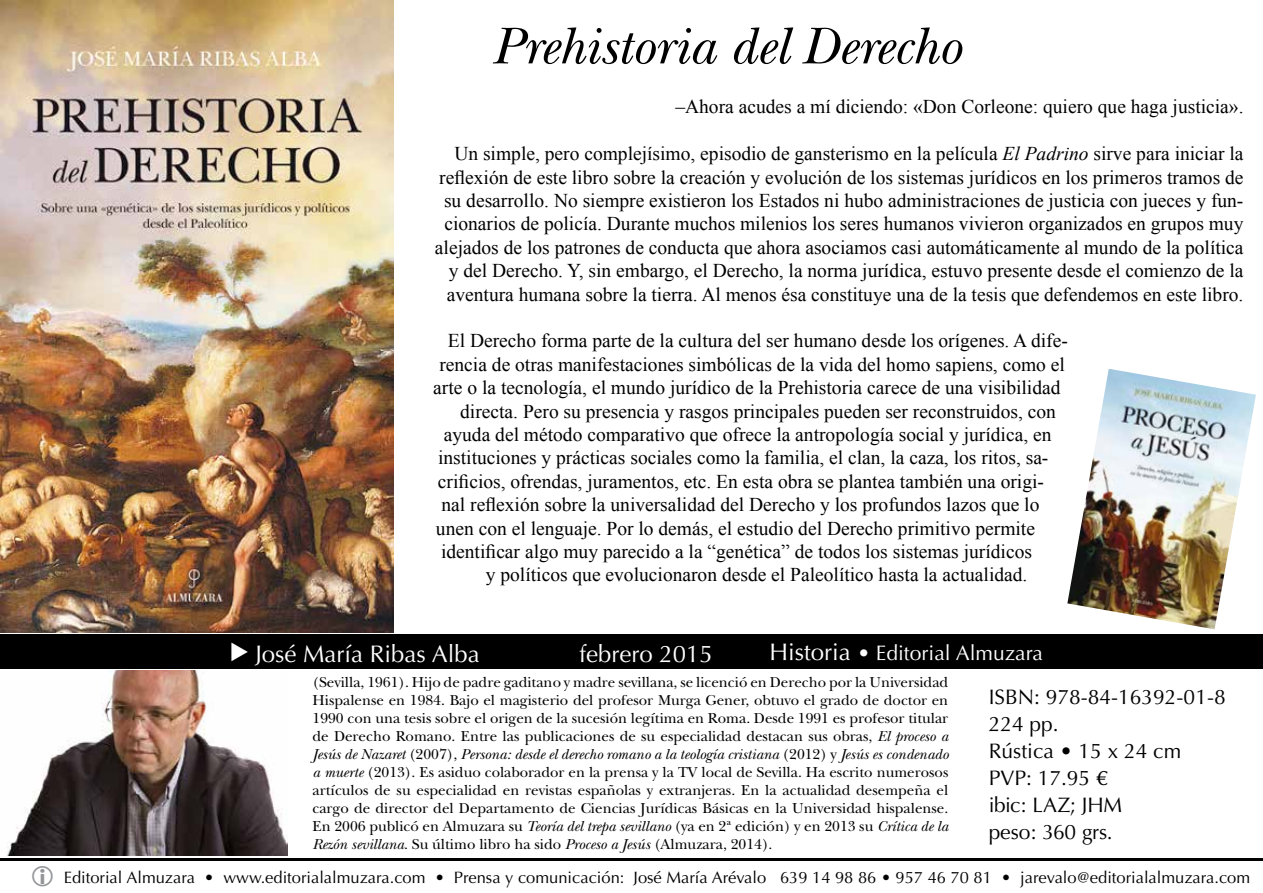
<style>
.page{position:relative;width:1263px;height:893px;background:#fff}
.page>*{position:absolute;margin:0;border:0;box-sizing:border-box;transform-origin:0 0}
.t1{font:54px "New Baskerville Italic Os F";letter-spacing:-.005em;color:#000}
.t2{font:24px "Optima";color:#fff}
.t3{font:21px/27px "Optima";color:#000}
.t4{font:21px "Optima";color:#fff}
.t5{font:19.5px/23.4px "Times New Roman";color:#000;text-align:right}
.t6{font:16.5px "Optima";color:#000}
.t7{font:15px/18px "New Baskerville";color:#000;text-align:justify}
.s1{font-style:italic}
.s2{font-size:24px}
</style>
<div class="page">
<hr style="left:1px;top:859px;width:1262px;height:2px;background:#000">
<div style="left:0;top:635px;width:1263px;height:34px;background:#000"></div>
<img style="left:7px;top:671px;width:280px;height:184px">
<img style="left:1067px;top:369px;width:189px;height:260px">
<img style="left:0;top:0;width:393px;height:633px">
<h1 class="t1" style="left:492px;top:14px;width:470px">Prehistoria del Derecho</h1>
<p class="t5" style="left:675px;top:95px;width:570px">–Ahora acudes a mí diciendo: «Don Corleone: quiero que haga justicia».</p>
<p class="t5" style="left:435px;top:141px;width:810px">Un simple, pero complejísimo, episodio de gansterismo en la película <span class="s1">El Padrino</span> sirve para iniciar la reflexión de este libro sobre la creación y evolución de los sistemas jurídicos en los primeros tramos de su desarrollo. No siempre existieron los Estados ni hubo administraciones de justicia con jueces y fun&shy;cionarios de policía. Durante muchos milenios los seres humanos vivieron organizados en grupos muy alejados de los patrones de conducta que ahora asociamos casi automáticamente al mundo de la política y del Derecho. Y, sin embargo, el Derecho, la norma jurídica, estuvo presente desde el comienzo de la aventura humana sobre la tierra. Al menos ésa constituye una de la tesis que defendemos en este libro.</p>
<p class="t5" style="left:448px;top:329px;width:621px">El Derecho forma parte de la cultura del ser humano desde los orígenes. A dife-</p>
<p class="t5" style="left:439px;top:352px;width:627px">rencia de otras manifestaciones simbólicas de la vida del homo sapiens, como el</p>
<p class="t5" style="left:433px;top:375px;width:629px">arte o la tecnología, el mundo jurídico de la Prehistoria carece de una visibilidad</p>
<p class="t5" style="left:460px;top:399px;width:597px">directa. Pero su presencia y rasgos principales pueden ser reconstruidos, con</p>
<p class="t5" style="left:444px;top:422px;width:609px">ayuda del método comparativo que ofrece la antropología social y jurídica, en</p>
<p class="t5" style="left:438px;top:446px;width:612px">instituciones y prácticas sociales como la familia, el clan, la caza, los ritos, sa-</p>
<p class="t5" style="left:438px;top:469px;width:607px">crificios, ofrendas, juramentos, etc. En esta obra se plantea también una origi-</p>
<p class="t5" style="left:441px;top:492px;width:599px">nal reflexión sobre la universalidad del Derecho y los profundos lazos que lo</p>
<p class="t5" style="left:436px;top:516px;width:601px">unen con el lenguaje. Por lo demás, el estudio del Derecho primitivo permite</p>
<p class="t5" style="left:441px;top:539px;width:592px">identificar algo muy parecido a la “genética” de todos los sistemas jurídicos</p>
<p class="t5" style="left:486px;top:563px;width:543px">y políticos que evolucionaron desde el Paleolítico hasta la actualidad.</p>
<p class="t2" style="left:255px;top:640px;width:226px">José María Ribas Alba</p>
<p class="t2" style="left:579px;top:640px;width:135px">febrero 2015</p>
<p class="t4" style="left:769px;top:640px;width:275px"><span class="s2">Historia</span> • Editorial Almuzara</p>
<p class="t7" style="left:313px;top:673px;width:637px">(Sevilla, 1961). Hijo de padre gaditano y madre sevillana, se licenció en Derecho por la Universidad Hispalense en 1984. Bajo el magisterio del profesor Murga Gener, obtuvo el grado de doctor en 1990 con una tesis sobre el origen de la sucesión legítima en Roma. Desde 1991 es profesor titular de Derecho Romano. Entre las publicaciones de su especialidad destacan sus obras, <span class="s1">El proceso a Jesús de Nazaret</span> (2007), <span class="s1">Persona: desde el derecho romano a la teología cristiana</span> (2012) y <span class="s1">Jesús es condenado a muerte</span> (2013). Es asiduo colaborador en la prensa y la TV local de Sevilla. Ha escrito numerosos artículos de su especialidad en revistas españolas y extranjeras. En la actualidad desempeña el cargo de director del Departamento de Ciencias Jurídicas Básicas en la Universidad hispalense.<br>En 2006 publicó en Almuzara su <span class="s1">Teoría del trepa sevillano</span> (ya en 2ª edición) y en 2013 su <span class="s1">Crítica de la Rezón sevillana</span>. Su último libro ha sido <span class="s1">Proceso a Jesús</span> (Almuzara, 2014).</p>
<p class="t3" style="left:989px;top:684px;width:238px">ISBN: 978-84-16392-01-8<br>224 pp.<br>Rústica • 15 x 24 cm<br>PVP: 17.95 €<br>ibic: LAZ; JHM<br>peso: 360 grs.</p>
<p class="t6" style="left:64px;top:868px;width:1188px">Editorial Almuzara • www.editorialalmuzara.com • Prensa y comunicación: José María Arévalo 639 14 98 86 • 957 46 70 81 • jarevalo@editorialalmuzara.com</p>
</div>
